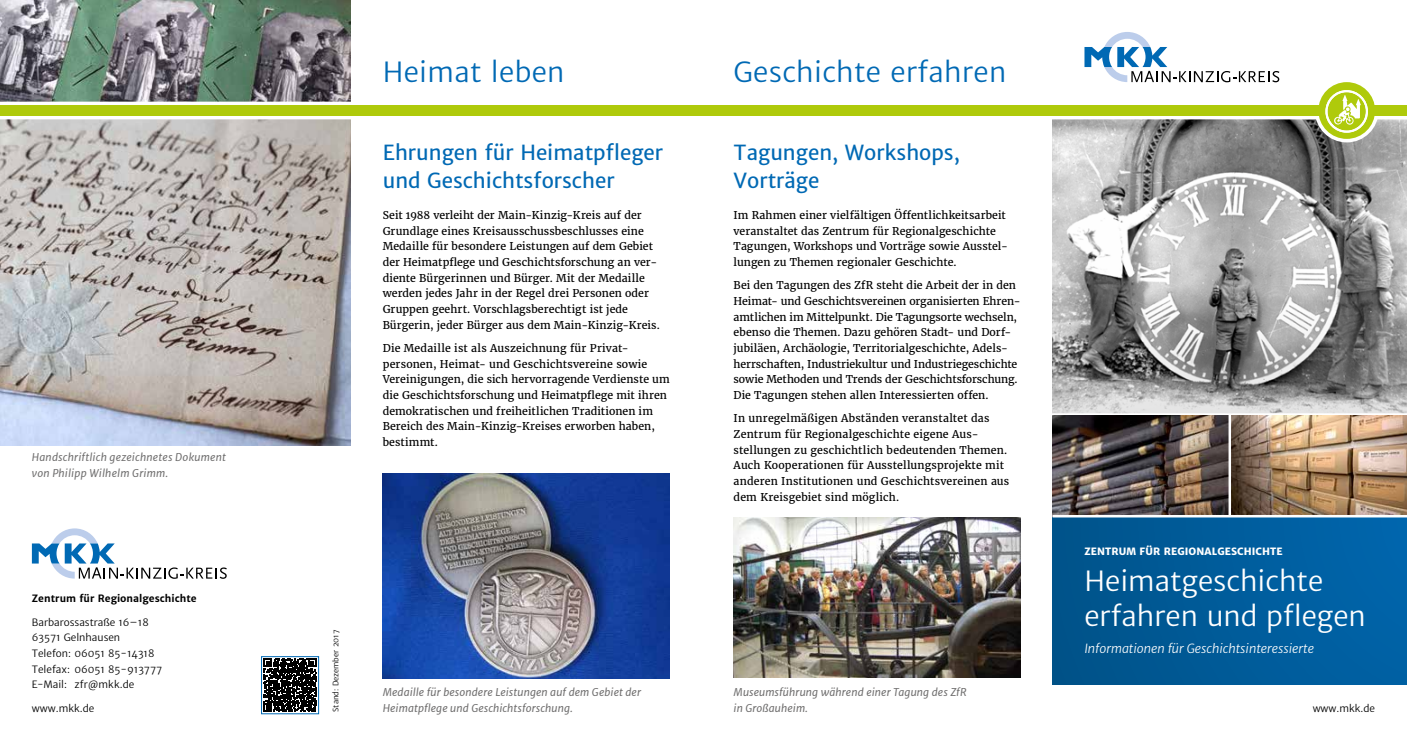
<style>
.page{position:relative;width:1407px;height:745px;background:#fff}
.page>*{position:absolute;margin:0;border:0;box-sizing:border-box;transform-origin:0 0}
.t1{font:27.5px/35.1px "Merriweather Sans";color:#fff}
.t2{font:27.5px "Merriweather Sans";letter-spacing:.01em;color:#0069b4}
.t3{font:20.62px/27.4px "Merriweather Sans";color:#0069b4}
.t4{font:italic 12.5px "Merriweather Sans";color:#fff}
.t5{font:10.62px/15.6px "Merriweather";letter-spacing:.01em;color:#000}
.t6{font:italic 10.62px/15.6px "Merriweather Sans";letter-spacing:.01em;color:#706f6f}
.t7{font:10px/15.6px "Merriweather Sans";color:#000}
.t8{font:800 10px "Merriweather Sans";letter-spacing:.01em;color:#fff}
.t9{font:700 10px "Merriweather Sans";color:#000}
.t10{font:7.5px "Merriweather Sans";color:#000}
</style>
<div class="page">
<img style="left:0;top:0;width:351px;height:445px">
<svg style="left:0;top:102px;width:351px;height:17px"></svg>
<div style="left:1052px;top:516px;width:355px;height:168px;background:linear-gradient(to right,#005389,#0064ab)"></div>
<img style="left:1052px;top:133px;width:355px;height:280px">
<img style="left:1052px;top:415px;width:176px;height:99px">
<img style="left:1231px;top:415px;width:176px;height:99px">
<hr style="left:1052px;top:514px;width:355px;height:3px;background:#fff">
<div style="left:1315px;top:78px;width:63px;height:64px;border:7px solid #fff;border-radius:50%"></div>
<div style="left:0;top:105px;width:1407px;height:11px;background:#afca0b"></div>
<div style="left:1318px;top:82px;width:57px;height:57px;background:#afca0b;border-radius:50%"></div>
<svg style="left:1084px;top:32px;width:195px;height:50px"></svg>
<svg style="left:264px;top:658px;width:53px;height:53px"></svg>
<div style="left:261px;top:656px;width:58px;height:57px;border:1px solid #0069b4"></div>
<svg style="left:32px;top:528px;width:195px;height:50px"></svg>
<img style="left:383px;top:473px;width:287px;height:205px">
<img style="left:733px;top:517px;width:288px;height:160px">
<svg style="left:1052px;top:90px;width:355px;height:43px"></svg>
<p class="t6" style="left:32px;top:449px;width:196px">Handschriftlich gezeichnetes Dokument von Philipp Wilhelm Grimm.</p>
<p class="t9" style="left:32px;top:592px;width:166px">Zentrum für Regionalgeschichte</p>
<p class="t7" style="left:32px;top:614px;width:132px">Barbarossastraße 16–18<br>63571 Gelnhausen<br>Telefon: 06051 85-14318<br>Telefax: 06051 85-913777<br>E-Mail: zfr@mkk.de</p>
<p class="t7" style="left:32px;top:700px;width:64px">www.mkk.de</p>
<h1 class="t2" style="left:383px;top:55px;width:183px">Heimat leben</h1>
<h2 class="t3" style="left:383px;top:139px;width:282px">Ehrungen für Heimatpfleger und Geschichtsforscher</h2>
<p class="t5" style="left:383px;top:207px;width:278px">Seit 1988 verleiht der Main-Kinzig-Kreis auf der Grundlage eines Kreisausschussbeschlusses eine Medaille für besondere Leistungen auf dem Gebiet der Heimatpflege und Geschichtsforschung an ver&shy;diente Bürgerinnen und Bürger. Mit der Medaille werden jedes Jahr in der Regel drei Personen oder Gruppen geehrt. Vorschlagsberechtigt ist jede Bürgerin, jeder Bürger aus dem Main-Kinzig-Kreis.</p>
<p class="t5" style="left:383px;top:340px;width:289px">Die Medaille ist als Auszeichnung für Privat&shy;personen, Heimat- und Geschichtsvereine sowie Vereinigungen, die sich hervorragende Verdienste um die Geschichtsforschung und Heimatpflege mit ihren demokratischen und freiheitlichen Traditionen im Bereich des Main-Kinzig-Kreises erworben haben, bestimmt.</p>
<h1 class="t2" style="left:733px;top:55px;width:274px">Geschichte erfahren</h1>
<h2 class="t3" style="left:733px;top:139px;width:228px">Tagungen, Workshops,<br>Vorträge</h2>
<p class="t5" style="left:733px;top:207px;width:276px">Im Rahmen einer vielfältigen Öffentlichkeitsarbeit veranstaltet das Zentrum für Regionalgeschichte Tagungen, Workshops und Vorträge sowie Ausstel&shy;lungen zu Themen regionaler Geschichte.</p>
<p class="t5" style="left:733px;top:277px;width:288px">Bei den Tagungen des ZfR steht die Arbeit der in den Heimat- und Geschichtsvereinen organisierten Ehren&shy;amtlichen im Mittelpunkt. Die Tagungsorte wechseln, ebenso die Themen. Dazu gehören Stadt- und Dorf&shy;jubiläen, Archäologie, Territorialgeschichte, Adels&shy;herrschaften, Industriekultur und Industriegeschichte sowie Methoden und Trends der Geschichtsforschung.<br>Die Tagungen stehen allen Interessierten offen.</p>
<p class="t5" style="left:733px;top:410px;width:277px">In unregelmäßigen Abständen veranstaltet das Zentrum für Regionalgeschichte eigene Aus&shy;stellungen zu geschichtlich bedeutenden Themen.<br>Auch Kooperationen für Ausstellungsprojekte mit anderen Institutionen und Geschichtsvereinen aus dem Kreisgebiet sind möglich.</p>
<p class="t10" style="left:331px;top:711px;width:83px;rotate:-90deg">Stand: Dezember 2017</p>
<p class="t6" style="left:383px;top:684px;width:260px">Medaille für besondere Leistungen auf dem Gebiet der<br>Heimatpflege und Geschichtsforschung.</p>
<p class="t6" style="left:733px;top:684px;width:234px">Museumsführung während einer Tagung des ZfR in Großauheim.</p>
<p class="t8" style="left:1084px;top:545px;width:200px">ZENTRUM FÜR REGIONALGESCHICHTE</p>
<h1 class="t1" style="left:1084px;top:563px;width:283px">Heimatgeschichte erfahren und pflegen</h1>
<p class="t4" style="left:1084px;top:640px;width:231px">Informationen für Geschichtsinteressierte</p>
<p class="t7" style="left:1312px;top:700px;width:64px">www.mkk.de</p>
</div>
